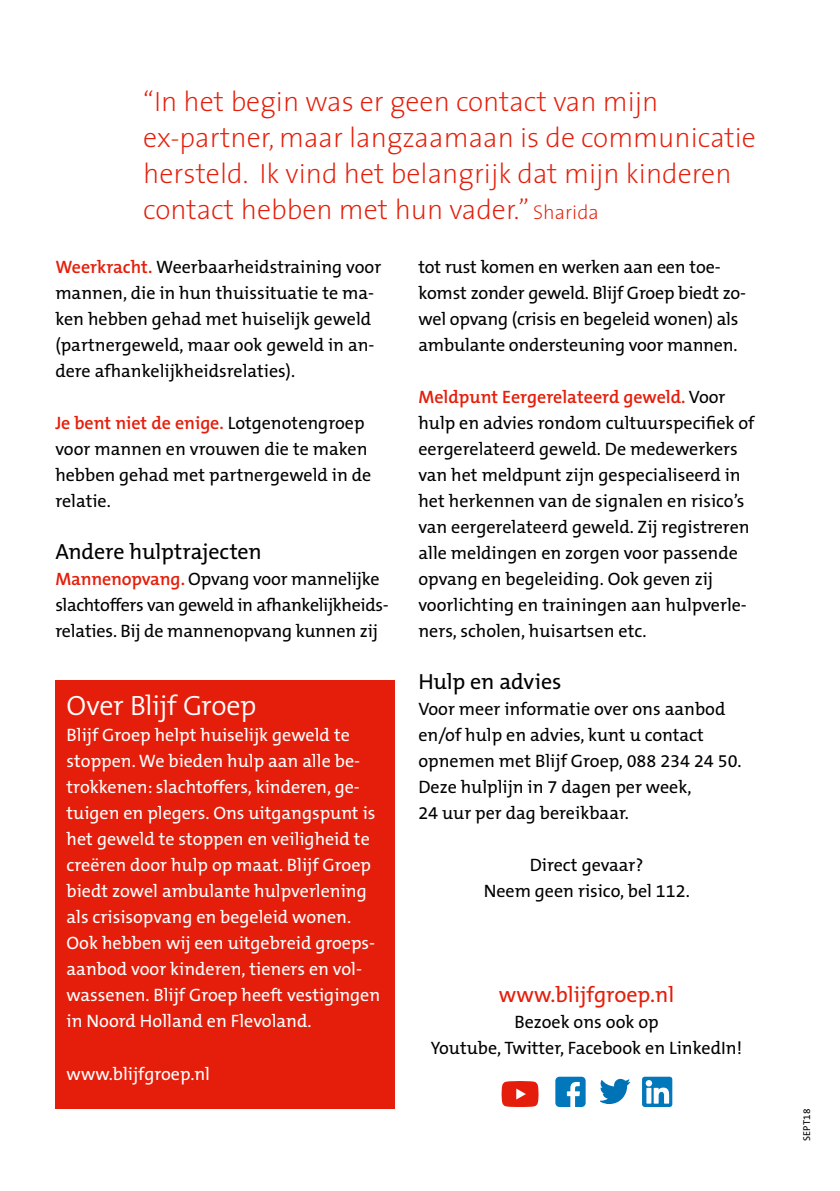
<style>
.page{position:relative;width:840px;height:1191px;background:#fff}
.page>*{position:absolute;margin:0;border:0;box-sizing:border-box;transform-origin:0 0}
.t1{font:200 28px/36px "The Sans";color:#e41e0a}
.t2{font:300 28px "The Mix B4";letter-spacing:-.015em;color:#fff}
.t3{font:22px "The Mix B5 Plain";letter-spacing:-.005em;color:#000}
.t4{font:22px "The Mix B5 Plain";color:#e41e0a}
.t5{font:18px/26px "The Mix B5 Plain";color:#000}
.t6{font:18px/26px "The Mix B5 Plain";color:#fff}
.t7{font:600 18px "The Mix B6";color:#e41e0a}
.t8{font:10px "The Mix B5 Plain";letter-spacing:.01em;color:#000}
.s1{font-size:20px}
.s2{font-family:"The Mix B6";font-weight:600;color:#e41e0a}
.s3{font-family:"The Mix B5 Plain";font-weight:400;color:#000}
</style>
<div class="page">
<div style="left:55px;top:680px;width:339px;height:428px;background:#e41e0a"></div>
<svg style="left:555px;top:1076px;width:30px;height:31px"></svg>
<svg style="left:642px;top:1076px;width:30px;height:31px"></svg>
<svg style="left:600px;top:1078px;width:30px;height:26px"></svg>
<svg style="left:501px;top:1081px;width:37px;height:26px"></svg>
<h1 class="t1" style="left:143px;top:82px;width:613px">“In het begin was er geen contact van mijn ex-partner, maar langzaamaan is de communicatie hersteld. Ik vind het belangrijk dat mijn kinderen contact hebben met hun vader.” <span class="s1">Sharida</span></h1>
<p class="t5" style="left:55px;top:255px;width:327px"><span class="s2">Weerkracht.</span> Weerbaarheidstraining voor mannen, die in hun thuissituatie te ma&shy;ken hebben gehad met huiselijk geweld (partnergeweld, maar ook geweld in an&shy;dere afhankelijkheidsrelaties).</p>
<p class="t7" style="left:55px;top:413px;width:310px">Je bent niet de enige. <span class="s3">Lotgenotengroep</span></p>
<p class="t5" style="left:55px;top:437px;width:317px">voor mannen en vrouwen die te maken hebben gehad met partnergeweld in de relatie.</p>
<p class="t3" style="left:55px;top:540px;width:208px">Andere hulptrajecten</p>
<p class="t5" style="left:55px;top:567px;width:334px"><span class="s2">Mannenopvang.</span> Opvang voor mannelijke slachtoffers van geweld in afhankelijkheids&shy;relaties. Bij de mannenopvang kunnen zij</p>
<h1 class="t2" style="left:67px;top:691px;width:191px">Over Blijf Groep</h1>
<p class="t6" style="left:67px;top:723px;width:315px">Blijf Groep helpt huiselijk geweld te stoppen. We bieden hulp aan alle be&shy;trokkenen: slachtoffers, kinderen, ge&shy;tuigen en plegers. Ons uitgangspunt is het geweld te stoppen en veiligheid te creëren door hulp op maat. Blijf Groep biedt zowel ambulante hulpverlening als crisisopvang en begeleid wonen.<br>Ook hebben wij een uitgebreid groeps&shy;aanbod voor kinderen, tieners en vol&shy;wassenen. Blijf Groep heeft vestigingen in Noord Holland en Flevoland.</p>
<p class="t6" style="left:67px;top:1061px;width:145px">www.blijfgroep.nl</p>
<p class="t5" style="left:418px;top:255px;width:329px">tot rust komen en werken aan een toe&shy;komst zonder geweld. Blijf Groep biedt zo&shy;wel opvang (crisis en begeleid wonen) als ambulante ondersteuning voor mannen.</p>
<p class="t7" style="left:418px;top:387px;width:308px">Meldpunt Eergerelateerd geweld. <span class="s3">Voor</span></p>
<p class="t5" style="left:418px;top:411px;width:337px">hulp en advies rondom cultuurspecifiek of eergerelateerd geweld. De medewerkers van het meldpunt zijn gespecialiseerd in het herkennen van de signalen en risico’s van eergerelateerd geweld. Zij registreren alle meldingen en zorgen voor passende opvang en begeleiding. Ook geven zij voorlichting en trainingen aan hulpverle&shy;ners, scholen, huisartsen etc.</p>
<p class="t3" style="left:418px;top:670px;width:144px">Hulp en advies</p>
<p class="t5" style="left:418px;top:697px;width:324px">Voor meer informatie over ons aanbod en/of hulp en advies, kunt u contact opnemen met Blijf Groep, 088 234 24 50.<br>Deze hulplijn in 7 dagen per week,<br>24 uur per dag bereikbaar.</p>
<p class="t5" style="left:483px;top:853px;width:207px;text-align:center">Direct gevaar?<br>Neem geen risico, bel 112.</p>
<p class="t4" style="left:498px;top:982px;width:177px">www.blijfgroep.nl</p>
<p class="t5" style="left:430px;top:1009px;width:313px;text-align:center">Bezoek ons ook op<br>Youtube, Twitter, Facebook en LinkedIn!</p>
<p class="t8" style="left:800px;top:1140px;width:34px;rotate:-90deg">SEPT18</p>
</div>
